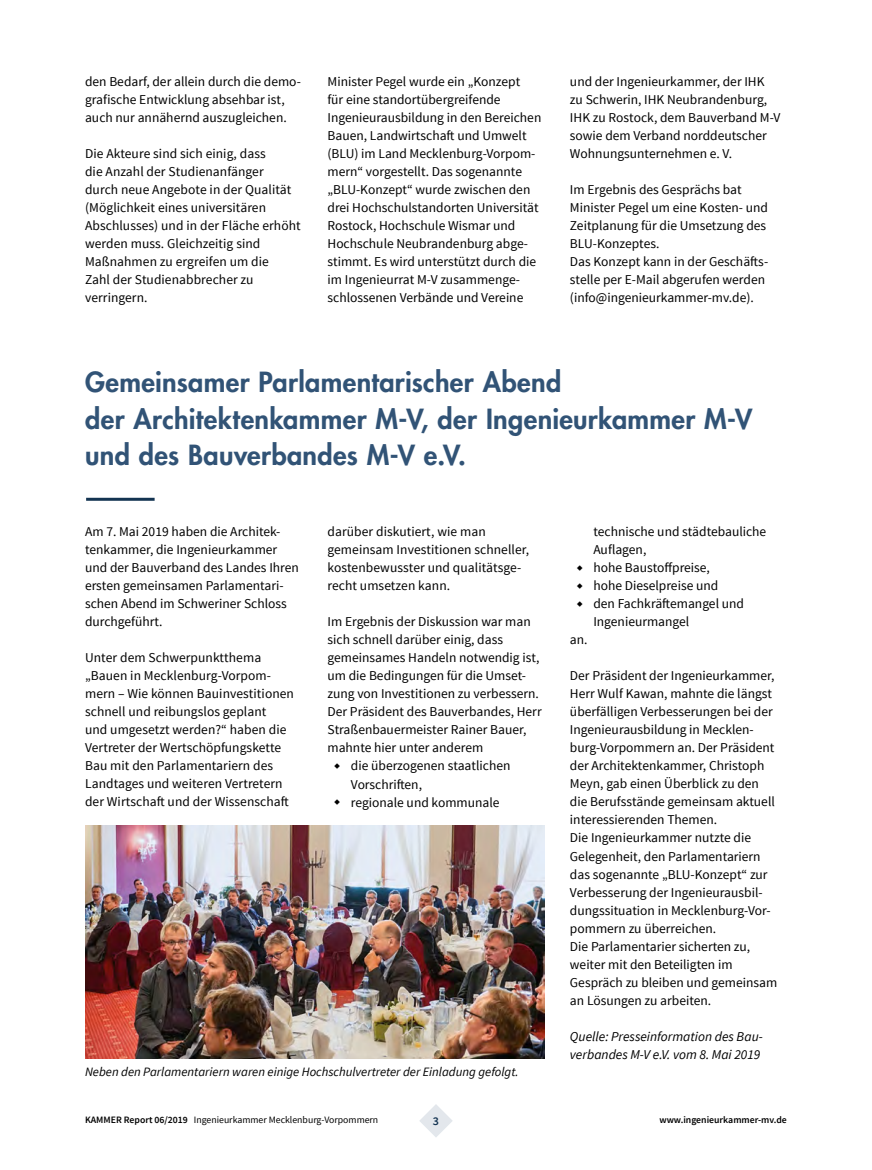
<style>
.page{position:relative;width:872px;height:1170px;background:#fff}
.page>*{position:absolute;margin:0;border:0;box-sizing:border-box;transform-origin:0 0}
.t1{font:800 27px/36.5px "Futura Std";letter-spacing:.015em;color:#315376}
.t2{font:13.5px/18px "Source Sans Pro";color:#000}
.t3{font:italic 13.5px/18px "Source Sans Pro";color:#000}
.t4{font:italic 12.75px "Source Sans Pro";color:#000}
.t5{font:600 12px "Source Sans Pro";color:#133351}
.t6{font:9.75px "Source Sans Pro";color:#000}
.t7{font:600 9.75px "Source Sans Pro";color:#000}
.s1{font-weight:600}
</style>
<div class="page">
<svg style="left:419px;top:1104px;width:34px;height:33px"></svg>
<hr style="left:86px;top:497px;width:69px;height:3px;background:#133351">
<img style="left:85px;top:825px;width:459px;height:233px">
<p class="t2" style="left:85px;top:73px;width:217px">den Bedarf, der allein durch die demo&shy;grafische Entwicklung absehbar ist, auch nur annähernd auszugleichen.</p>
<p class="t2" style="left:85px;top:145px;width:217px">Die Akteure sind sich einig, dass<br>die Anzahl der Studienanfänger<br>durch neue Angebote in der Qualität (Möglichkeit eines universitären<br>Abschlusses) und in der Fläche erhöht werden muss. Gleichzeitig sind<br>Maßnahmen zu ergreifen um die<br>Zahl der Studienabbrecher zu verringern.</p>
<p class="t2" style="left:327px;top:73px;width:215px">Minister Pegel wurde ein „Konzept<br>für eine standortübergreifende Ingenieurausbildung in den Bereichen Bauen, Landwirtschaft und Umwelt (BLU) im Land Mecklenburg-Vorpom&shy;mern“ vorgestellt. Das sogenannte „BLU-Konzept“ wurde zwischen den drei Hochschulstandorten Universität Rostock, Hochschule Wismar und Hochschule Neubrandenburg abge&shy;stimmt. Es wird unterstützt durch die im Ingenieurrat M-V zusammenge&shy;schlossenen Verbände und Vereine</p>
<p class="t2" style="left:570px;top:73px;width:212px">und der Ingenieurkammer, der IHK zu Schwerin, IHK Neubrandenburg,<br>IHK zu Rostock, dem Bauverband M-V sowie dem Verband norddeutscher<br>Wohnungsunternehmen e. V.</p>
<p class="t2" style="left:570px;top:181px;width:200px">Im Ergebnis des Gesprächs bat<br>Minister Pegel um eine Kosten- und<br>Zeitplanung für die Umsetzung des<br>BLU-Konzeptes.<br>Das Konzept kann in der Geschäfts&shy;stelle per E-Mail abgerufen werden (info@ingenieurkammer-mv.de).</p>
<h1 class="t1" style="left:85px;top:364px;width:669px">Gemeinsamer Parlamentarischer Abend<br>der Architektenkammer M-V, der Ingenieurkammer M-V und des Bauverbandes M-V e.V.</h1>
<p class="t2" style="left:85px;top:523px;width:215px">Am 7. Mai 2019 haben die Architek&shy;tenkammer, die Ingenieurkammer und der Bauverband des Landes Ihren ersten gemeinsamen Parlamentari&shy;schen Abend im Schweriner Schloss durchgeführt.</p>
<p class="t2" style="left:85px;top:649px;width:210px">Unter dem Schwerpunktthema „Bauen in Mecklenburg-Vorpom&shy;mern – Wie können Bauinvestitionen schnell und reibungslos geplant<br>und umgesetzt werden?“ haben die Vertreter der Wertschöpfungskette Bau mit den Parlamentariern des Landtages und weiteren Vertretern der Wirtschaft und der Wissenschaft</p>
<p class="t2" style="left:327px;top:523px;width:203px">darüber diskutiert, wie man gemeinsam Investitionen schneller, kostenbewusster und qualitätsge&shy;recht umsetzen kann.</p>
<p class="t2" style="left:327px;top:613px;width:205px">Im Ergebnis der Diskussion war man</p>
<p class="t2" style="left:327px;top:631px;width:177px">sich schnell darüber einig, dass</p>
<p class="t2" style="left:327px;top:649px;width:214px">gemeinsames Handeln notwendig ist,</p>
<p class="t2" style="left:327px;top:667px;width:200px">um die Bedingungen für die Umset-</p>
<p class="t2" style="left:327px;top:685px;width:213px">zung von Investitionen zu verbessern.</p>
<p class="t2" style="left:327px;top:703px;width:216px">Der Präsident des Bauverbandes, Herr</p>
<p class="t2" style="left:327px;top:721px;width:200px">Straßenbauermeister Rainer Bauer,</p>
<p class="t2" style="left:327px;top:739px;width:157px">mahnte hier unter anderem</p>
<p class="t2" style="left:351px;top:757px;width:161px">die überzogenen staatlichen</p>
<p class="t2" style="left:351px;top:775px;width:73px">Vorschriften,</p>
<p class="t2" style="left:351px;top:793px;width:150px">regionale und kommunale</p>
<p class="t4" style="left:85px;top:1064px;width:435px">Neben den Parlamentariern waren einige Hochschulvertreter der Einladung gefolgt.</p>
<p class="t2" style="left:593px;top:523px;width:174px">technische und städtebauliche<br>Auflagen,<br>hohe Baustoffpreise,<br>hohe Dieselpreise und<br>den Fachkräftemangel und<br>Ingenieurmangel</p>
<p class="t2" style="left:570px;top:631px;width:19px">an.</p>
<p class="t2" style="left:570px;top:667px;width:209px">Der Präsident der Ingenieurkammer, Herr Wulf Kawan, mahnte die längst überfälligen Verbesserungen bei der Ingenieurausbildung in Mecklen&shy;burg-Vorpommern an. Der Präsident der Architektenkammer, Christoph Meyn, gab einen Überblick zu den die Berufsstände gemeinsam aktuell interessierenden Themen.<br>Die Ingenieurkammer nutzte die Gelegenheit, den Parlamentariern das sogenannte „BLU-Konzept“ zur Verbesserung der Ingenieurausbil&shy;dungssituation in Mecklenburg-Vor&shy;pommern zu überreichen.<br>Die Parlamentarier sicherten zu, weiter mit den Beteiligten im Gespräch zu bleiben und gemeinsam an Lösungen zu arbeiten.</p>
<p class="t3" style="left:570px;top:1026px;width:194px">Quelle: Presseinformation des Bau&shy;verbandes M-V e.V. vom 8. Mai 2019</p>
<p class="t6" style="left:85px;top:1113px;width:295px"><span class="s1">KAMMER Report 06/2019</span> Ingenieurkammer Mecklenburg-Vorpommern</p>
<p class="t5" style="left:433px;top:1112px;width:8px">3</p>
<p class="t7" style="left:659px;top:1113px;width:129px">www.ingenieurkammer-mv.de</p>
</div>
